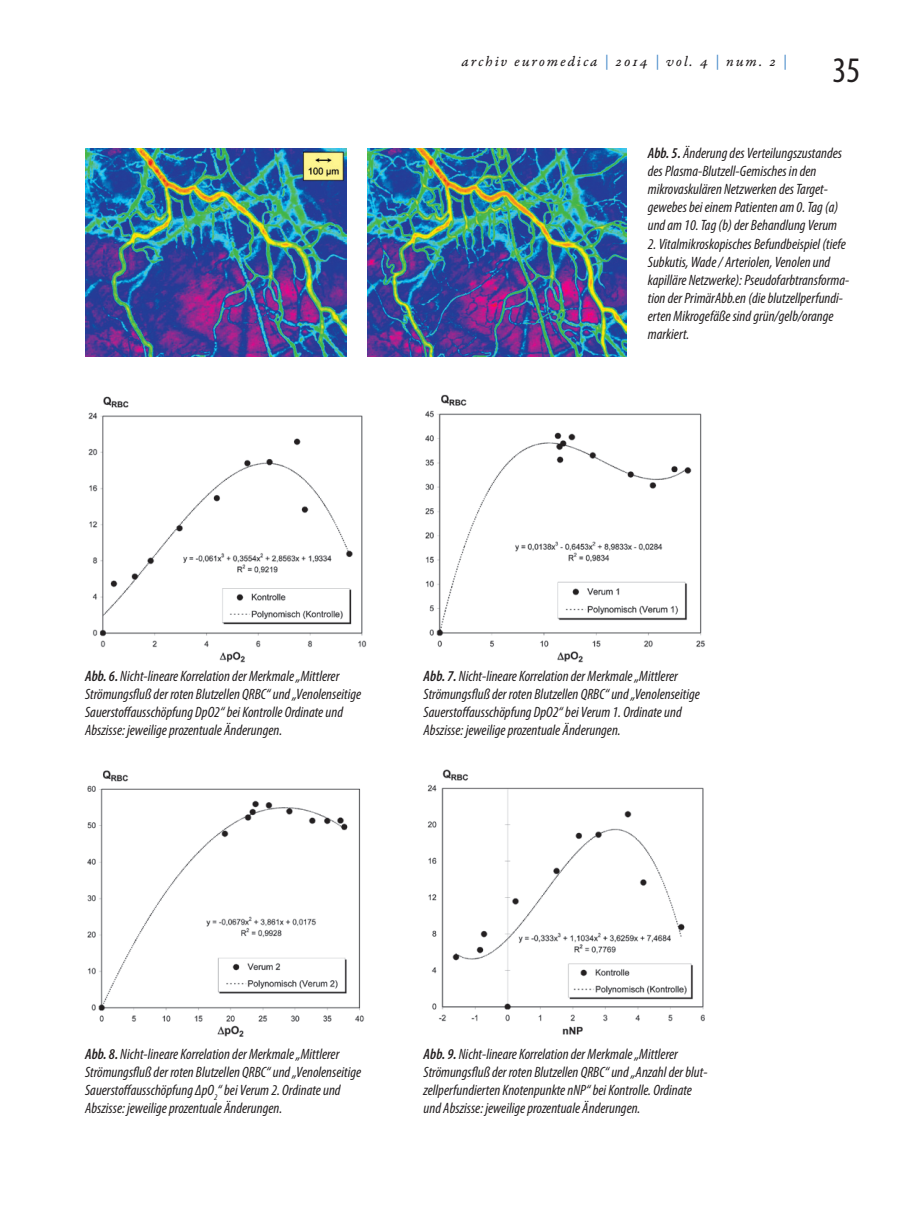
<style>
.page{position:relative;width:906px;height:1217px;background:#fff}
.page>*{position:absolute;margin:0;border:0;box-sizing:border-box;transform-origin:0 0}
.t1{font:condensed 36px "Myriad Pro";color:#231f20}
.t2{font:italic condensed 15px/18px "Myriad Pro";color:#231f20}
.t3{font:15px "Garamond Premr Pro It Capt";letter-spacing:.12em;color:#231f20}
.s1{color:#5090cc}
.s2{font-weight:600}
</style>
<div class="page">
<img style="left:88px;top:396px;width:279px;height:266px">
<img style="left:425px;top:394px;width:280px;height:268px">
<img style="left:85px;top:149px;width:261px;height:207px">
<img style="left:367px;top:149px;width:259px;height:207px">
<img style="left:87px;top:770px;width:278px;height:266px">
<img style="left:427px;top:769px;width:278px;height:266px">
<p class="t3" style="left:461px;top:53px;width:327px">archiv euromedica <span class="s1">|</span> 2014 <span class="s1">|</span> vol. 4 <span class="s1">|</span> num. 2 <span class="s1">|</span></p>
<h1 class="t1" style="left:832px;top:49px;width:29px">35</h1>
<p class="t2" style="left:648px;top:144px;width:196px"><span class="s2">Abb. 5.</span> Änderung des Verteilungszustandes des Plasma-Blutzell-Gemisches in den mikrovaskulären Netzwerken des Target&shy;gewebes bei einem Patienten am 0. Tag (a) und am 10. Tag (b) der Behandlung Verum</p>
<p class="t2" style="left:648px;top:234px;width:203px">2. Vitalmikroskopisches Befundbeispiel (tiefe Subkutis, Wade / Arteriolen, Venolen und kapilläre Netzwerke): Pseudofarbtransforma&shy;tion der PrimärAbb.en (die blutzellperfundi&shy;erten Mikrogefäße sind grün/gelb/orange markiert.</p>
<p class="t2" style="left:85px;top:666px;width:278px"><span class="s2">Abb. 6.</span> Nicht-lineare Korrelation der Merkmale „Mittlerer Strömungsfluß der roten Blutzellen QRBC“ und „Venolenseitige Sauerstoffausschöpfung DpO2“ bei Kontrolle Ordinate und Abszisse: jeweilige prozentuale Änderungen.</p>
<p class="t2" style="left:423px;top:666px;width:278px"><span class="s2">Abb. 7.</span> Nicht-lineare Korrelation der Merkmale „Mittlerer Strömungsfluß der roten Blutzellen QRBC“ und „Venolenseitige Sauerstoffausschöpfung DpO2“ bei Verum 1. Ordinate und Abszisse: jeweilige prozentuale Änderungen.</p>
<p class="t2" style="left:85px;top:1044px;width:278px"><span class="s2">Abb. 8.</span> Nicht-lineare Korrelation der Merkmale „Mittlerer Strömungsfluß der roten Blutzellen QRBC“ und „Venolenseitige Sauerstoffausschöpfung ΔpO<sub>2</sub>“ bei Verum 2. Ordinate und Abszisse: jeweilige prozentuale Änderungen.</p>
<p class="t2" style="left:423px;top:1044px;width:285px"><span class="s2">Abb. 9.</span> Nicht-lineare Korrelation der Merkmale „Mittlerer Strömungsfluß der roten Blutzellen QRBC“ und „Anzahl der blut&shy;zellperfundierten Knotenpunkte nNP“ bei Kontrolle. Ordinate und Abszisse: jeweilige prozentuale Änderungen.</p>
</div>
